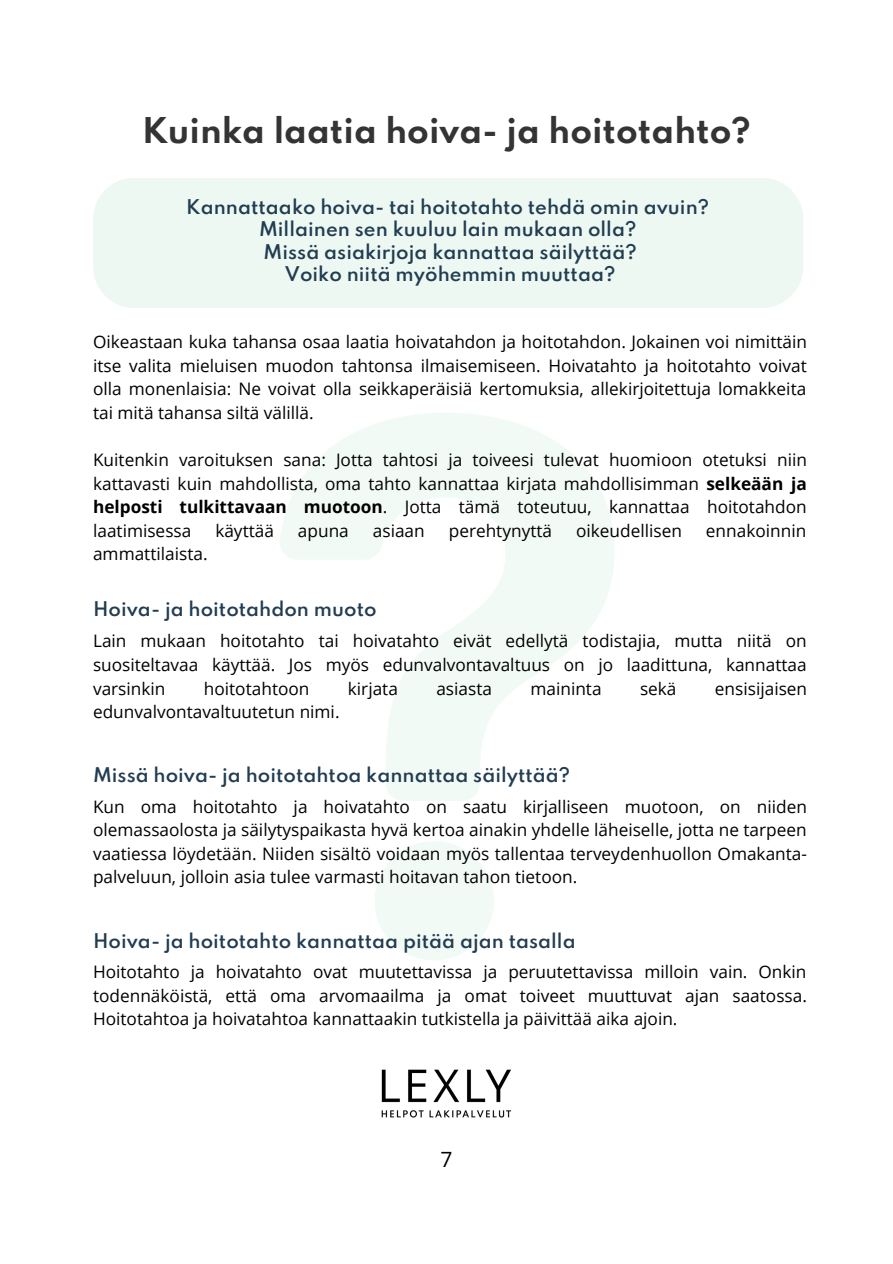
<style>
.page{position:relative;width:893px;height:1264px;background:#fff}
.page>*{position:absolute;margin:0;border:0;box-sizing:border-box;transform-origin:0 0}
.t1{font:700 31.5px "Spartan";color:#343434}
.t2{font:21px "Open Sans";color:#000}
.t3{font:600 18px "Spartan";color:#223d52}
.t4{font:17.25px/23.5px "Open Sans";color:#000;text-align:justify}
.s1{font-weight:700}
</style>
<div class="page">
<img style="left:381px;top:1069px;width:131px;height:49px">
<svg style="left:280px;top:413px;width:334px;height:388px"></svg>
<svg style="left:375px;top:842px;width:119px;height:118px"></svg>
<div style="left:93px;top:178px;width:710px;height:130px;background:#edf8f2"></div>
<p class="t1" style="left:142px;top:116px;width:610px">Kuinka laatia hoiva- ja hoitotahto?</p>
<p class="t3" style="left:186px;top:198px;width:524px">Kannattaako hoiva- tai hoitotahto tehdä omin avuin?</p>
<p class="t3" style="left:259px;top:221px;width:379px">Millainen sen kuuluu lain mukaan olla?</p>
<p class="t3" style="left:263px;top:243px;width:374px">Missä asiakirjoja kannattaa säilyttää?</p>
<p class="t3" style="left:285px;top:266px;width:332px">Voiko niitä myöhemmin muuttaa?</p>
<p class="t4" style="left:93px;top:329px;width:715px">Oikeastaan kuka tahansa osaa laatia hoivatahdon ja hoitotahdon. Jokainen voi nimittäin itse valita mieluisen muodon tahtonsa ilmaisemiseen. Hoivatahto ja hoitotahto voivat olla monenlaisia: Ne voivat olla seikkaperäisiä kertomuksia, allekirjoitettuja lomakkeita tai mitä tahansa siltä välillä.</p>
<p class="t4" style="left:93px;top:447px;width:715px">Kuitenkin varoituksen sana: Jotta tahtosi ja toiveesi tulevat huomioon otetuksi niin kattavasti kuin mahdollista, oma tahto kannattaa kirjata mahdollisimman <span class="s1">selkeään ja helposti tulkittavaan muotoon</span>. Jotta tämä toteutuu, kannattaa hoitotahdon laatimisessa</p>
<p class="t4" style="left:215px;top:518px;width:60px">käyttää</p>
<p class="t4" style="left:298px;top:518px;width:52px">apuna</p>
<p class="t4" style="left:373px;top:518px;width:53px">asiaan</p>
<p class="t4" style="left:449px;top:518px;width:105px">perehtynyttä</p>
<p class="t4" style="left:576px;top:518px;width:107px">oikeudellisen</p>
<p class="t4" style="left:706px;top:518px;width:102px">ennakoinnin</p>
<p class="t4" style="left:93px;top:542px;width:116px">ammattilaista.</p>
<p class="t3" style="left:93px;top:600px;width:285px">Hoiva- ja hoitotahdon muoto</p>
<p class="t4" style="left:93px;top:629px;width:715px">Lain mukaan hoitotahto tai hoivatahto eivät edellytä todistajia, mutta niitä on suositeltavaa käyttää. Jos myös edunvalvontavaltuus on jo laadittuna, kannattaa varsinkin</p>
<p class="t4" style="left:204px;top:676px;width:107px">hoitotahtoon</p>
<p class="t4" style="left:348px;top:676px;width:52px">kirjata</p>
<p class="t4" style="left:436px;top:676px;width:57px">asiasta</p>
<p class="t4" style="left:530px;top:676px;width:73px">maininta</p>
<p class="t4" style="left:640px;top:676px;width:38px">sekä</p>
<p class="t4" style="left:715px;top:676px;width:94px">ensisijaisen</p>
<p class="t4" style="left:93px;top:699px;width:248px">edunvalvontavaltuutetun nimi.</p>
<p class="t3" style="left:93px;top:766px;width:478px">Missä hoiva- ja hoitotahtoa kannattaa säilyttää?</p>
<p class="t4" style="left:93px;top:794px;width:715px">Kun oma hoitotahto ja hoivatahto on saatu kirjalliseen muotoon, on niiden olemassaolosta ja säilytyspaikasta hyvä kertoa ainakin yhdelle läheiselle, jotta ne tarpeen vaatiessa löydetään. Niiden sisältö voidaan myös tallentaa terveydenhuollon Omakanta&shy;palveluun, jolloin asia tulee varmasti hoitavan tahon tietoon.</p>
<p class="t3" style="left:93px;top:932px;width:484px">Hoiva- ja hoitotahto kannattaa pitää ajan tasalla</p>
<p class="t4" style="left:93px;top:959px;width:715px">Hoitotahto ja hoivatahto ovat muutettavissa ja peruutettavissa milloin vain. Onkin todennäköistä, että oma arvomaailma ja omat toiveet muuttuvat ajan saatossa.<br>Hoitotahtoa ja hoivatahtoa kannattaakin tutkistella ja päivittää aika ajoin.</p>
<p class="t2" style="left:440px;top:1144px;width:13px">7</p>
</div>
